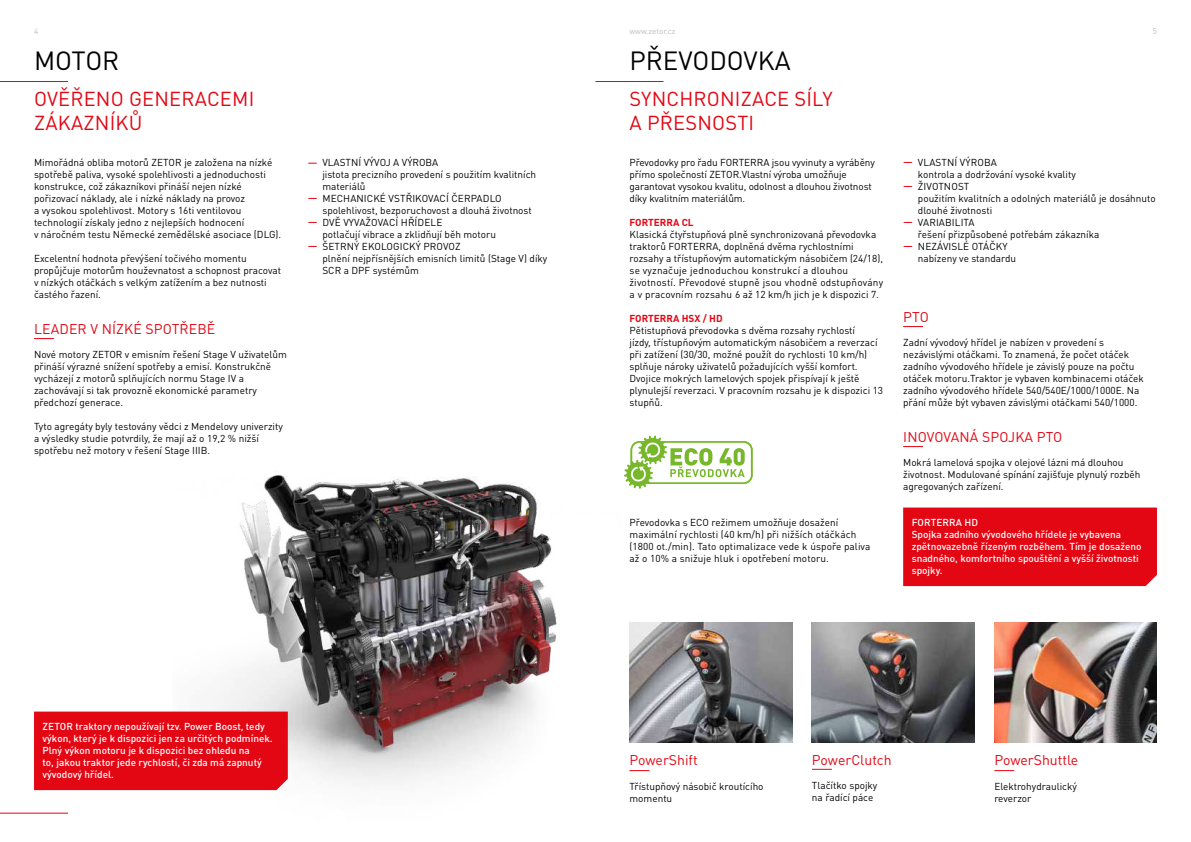
<style>
.page{position:relative;width:1191px;height:842px;background:#fff}
.page>*{position:absolute;margin:0;border:0;box-sizing:border-box;transform-origin:0 0}
.t1{font:26px "DIN Pro";color:#000}
.t2{font:20px/24px "DIN Pro";letter-spacing:.01em;color:#e30613}
.t3{font:14px "DIN Pro";color:#e30613}
.t4{font:10px/12px "DIN Pro";color:#000}
.t5{font:500 10px/12px "DIN Pro";color:#fff}
.t6{font:700 10px "DIN Pro";color:#e30613}
.t7{font:8px "DIN Pro";color:#bbb}
.s1{font-weight:500;color:#e30613}
</style>
<div class="page">
<img style="left:173px;top:475px;width:384px;height:316px">
<svg style="left:34px;top:338px;width:20px;height:1px"></svg>
<svg style="left:903px;top:326px;width:20px;height:1px"></svg>
<svg style="left:903px;top:446px;width:20px;height:1px"></svg>
<hr style="left:0;top:81px;width:68px;height:1px;background:#e30613">
<hr style="left:595px;top:81px;width:68px;height:1px;background:#e30613">
<div style="left:34px;top:711px;width:254px;height:79px;background:#e30613"></div>
<div style="left:903px;top:507px;width:254px;height:79px;background:#e30613"></div>
<svg style="left:629px;top:770px;width:20px;height:1px"></svg>
<svg style="left:812px;top:769px;width:19px;height:1px"></svg>
<svg style="left:994px;top:770px;width:20px;height:1px"></svg>
<hr style="left:0;top:813px;width:68px;height:1px;background:#e30613">
<svg style="left:624px;top:436px;width:128px;height:53px"></svg>
<img style="left:629px;top:622px;width:163px;height:120px">
<img style="left:812px;top:622px;width:162px;height:120px">
<img style="left:994px;top:622px;width:163px;height:120px">
<p class="t7" style="left:34px;top:26px;width:6px">4</p>
<p class="t7" style="left:629px;top:26px;width:48px">www.zetor.cz</p>
<p class="t7" style="left:1152px;top:26px;width:6px">5</p>
<h1 class="t1" style="left:34px;top:43px;width:87px">MOTOR</h1>
<h1 class="t1" style="left:629px;top:43px;width:162px">PŘEVODOVKA</h1>
<h2 class="t2" style="left:629px;top:86px;width:204px">SYNCHRONIZACE SÍLY<br>A PŘESNOSTI</h2>
<h2 class="t2" style="left:34px;top:86px;width:222px">OVĚŘENO GENERACEMI<br>ZÁKAZNÍKŮ</h2>
<p class="t4" style="left:34px;top:156px;width:249px">Mimořádná obliba motorů ZETOR je založena na nízké spotřebě paliva, vysoké spolehlivosti a jednoduchosti konstrukce, což zákazníkovi přináší nejen nízké pořizovací náklady, ale i nízké náklady na provoz<br>a vysokou spolehlivost. Motory s 16ti ventilovou technologií získaly jedno z nejlepších hodnocení<br>v náročném testu Německé zemědělské asociace (DLG).</p>
<p class="t4" style="left:34px;top:252px;width:248px">Excelentní hodnota převýšení točivého momentu propůjčuje motorům houževnatost a schopnost pracovat v nízkých otáčkách s velkým zatížením a bez nutnosti častého řazení.</p>
<h3 class="t3" style="left:34px;top:319px;width:183px">LEADER V NÍZKÉ SPOTŘEBĚ</h3>
<p class="t4" style="left:34px;top:348px;width:254px">Nové motory ZETOR v emisním řešení Stage V uživatelům přináší výrazné snížení spotřeby a emisí. Konstrukčně vycházejí z motorů splňujících normu Stage IV a zachovávají si tak provozně ekonomické parametry předchozí generace.</p>
<p class="t4" style="left:34px;top:420px;width:250px">Tyto agregáty byly testovány vědci z Mendelovy univerzity a výsledky studie potvrdily, že mají až o 19,2 % nižší spotřebu než motory v řešení Stage IIIB.</p>
<p class="t4" style="left:322px;top:156px;width:215px;text-indent:-15px"><span class="s1">—</span> VLASTNÍ VÝVOJ A VÝROBA<br>jistota precizního provedení s použitím kvalitních materiálů</p>
<p class="t4" style="left:322px;top:192px;width:211px;text-indent:-15px"><span class="s1">—</span> MECHANICKÉ VSTŘIKOVACÍ ČERPADLO spolehlivost, bezporuchovost a dlouhá životnost</p>
<p class="t4" style="left:322px;top:216px;width:175px;text-indent:-15px"><span class="s1">—</span> DVĚ VYVAŽOVACÍ HŘÍDELE<br>potlačují vibrace a zklidňují běh motoru</p>
<p class="t4" style="left:322px;top:240px;width:226px;text-indent:-15px"><span class="s1">—</span> ŠETRNÝ EKOLOGICKÝ PROVOZ<br>plnění nejpřísnějších emisních limitů (Stage V) díky<br>SCR a DPF systémům</p>
<p class="t5" style="left:43px;top:720px;width:232px">ZETOR traktory nepoužívají tzv. Power Boost, tedy výkon, který je k dispozici jen za určitých podmínek.<br>Plný výkon motoru je k dispozici bez ohledu na<br>to, jakou traktor jede rychlostí, či zda má zapnutý vývodový hřídel.</p>
<p class="t4" style="left:629px;top:156px;width:247px">Převodovky pro řadu FORTERRA jsou vyvinuty a vyráběny přímo společností ZETOR.Vlastní výroba umožňuje garantovat vysokou kvalitu, odolnost a dlouhou životnost díky kvalitním materiálům.</p>
<p class="t6" style="left:629px;top:216px;width:66px">FORTERRA CL</p>
<p class="t4" style="left:629px;top:228px;width:255px">Klasická čtyřstupňová plně synchronizovaná převodovka traktorů FORTERRA, doplněná dvěma rychlostními rozsahy a třístupňovým automatickým násobičem (24/18), se vyznačuje jednoduchou konstrukcí a dlouhou životností. Převodové stupně jsou vhodně odstupňovány a v pracovním rozsahu 6 až 12 km/h jich je k dispozici 7.</p>
<p class="t6" style="left:629px;top:312px;width:95px">FORTERRA HSX / HD</p>
<p class="t4" style="left:629px;top:324px;width:255px">Pětistupňová převodovka s dvěma rozsahy rychlostí<br>jízdy, třístupňovým automatickým násobičem a reverzací při zatížení (30/30, možné použít do rychlosti 10 km/h) splňuje nároky uživatelů požadujících vyšší komfort.<br>Dvojice mokrých lamelových spojek přispívají k ještě plynulejší reverzaci. V pracovním rozsahu je k dispozici 13 stupňů.</p>
<p class="t4" style="left:629px;top:516px;width:242px">Převodovka s ECO režimem umožňuje dosažení maximální rychlosti (40 km/h) při nižších otáčkách (1800 ot./min). Tato optimalizace vede k úspoře paliva až o 10% a snižuje hluk i opotřebení motoru.</p>
<p class="t4" style="left:918px;top:156px;width:159px;text-indent:-15px"><span class="s1">—</span> VLASTNÍ VÝROBA<br>kontrola a dodržování vysoké kvality</p>
<p class="t4" style="left:918px;top:180px;width:239px;text-indent:-15px"><span class="s1">—</span> ŽIVOTNOST<br>použitím kvalitních a odolných materiálů je dosáhnuto dlouhé životnosti</p>
<p class="t4" style="left:918px;top:216px;width:183px;text-indent:-15px"><span class="s1">—</span> VARIABILITA<br>řešení přizpůsobené potřebám zákazníka</p>
<p class="t4" style="left:918px;top:240px;width:100px;text-indent:-15px"><span class="s1">—</span> NEZÁVISLÉ OTÁČKY nabízeny ve standardu</p>
<h3 class="t3" style="left:903px;top:307px;width:27px">PTO</h3>
<p class="t4" style="left:903px;top:336px;width:242px">Zadní vývodový hřídel je nabízen v provedení s nezávislými otáčkami. To znamená, že počet otáček zadního vývodového hřídele je závislý pouze na počtu otáček motoru.Traktor je vybaven kombinacemi otáček zadního vývodového hřídele 540/540E/1000/1000E. Na přání může být vybaven závislými otáčkami 540/1000.</p>
<h3 class="t3" style="left:903px;top:427px;width:161px">INOVOVANÁ SPOJKA PTO</h3>
<p class="t4" style="left:903px;top:456px;width:239px">Mokrá lamelová spojka v olejové lázni má dlouhou životnost. Modulované spínání zajišťuje plynulý rozběh agregovaných zařízení.</p>
<p class="t5" style="left:911px;top:516px;width:231px">FORTERRA HD<br>Spojka zadního vývodového hřídele je vybavena zpětnovazebně řízeným rozběhem. Tím je dosaženo snadného, komfortního spouštění a vyšší životnosti spojky.</p>
<h3 class="t3" style="left:629px;top:750px;width:70px">PowerShift</h3>
<p class="t4" style="left:629px;top:780px;width:136px">Třístupňový násobič kroutícího momentu</p>
<h3 class="t3" style="left:812px;top:750px;width:81px">PowerClutch</h3>
<p class="t4" style="left:812px;top:779px;width:67px">Tlačítko spojky na řadící páce</p>
<h3 class="t3" style="left:994px;top:750px;width:85px">PowerShuttle</h3>
<p class="t4" style="left:994px;top:780px;width:84px">Elektrohydraulický reverzor</p>
</div>
